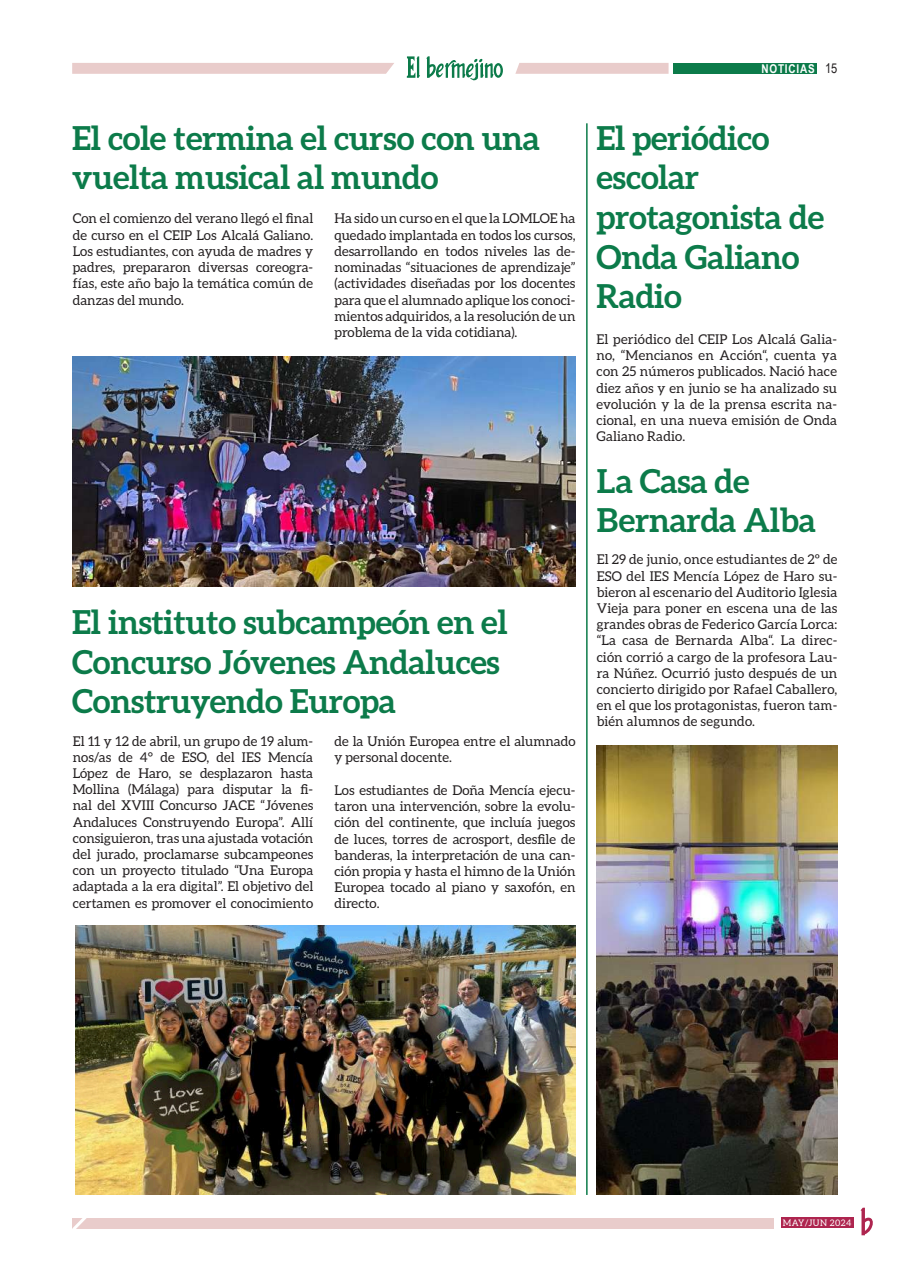
<style>
.page{position:relative;width:910px;height:1280px;background:#fff}
.page>*{position:absolute;margin:0;border:0;box-sizing:border-box;transform-origin:0 0}
.t1{font:700 33px/39.6px "Aleo";letter-spacing:-.01em;color:#0c7b4a}
.t2{font:13.5px/16.2px "Aleo";color:#231f20;text-align:justify}
.t3{font:13.5px "Arial Narrow";color:#231f20}
.t4{font:700 12.15px "Arial Narrow";letter-spacing:.07em;color:#fff}
.t5{font:9px "Aleo";letter-spacing:.05em;color:#fff}
</style>
<div class="page">
<div style="left:72px;top:1217px;width:702px;height:11px;background:#e9cccb"></div>
<svg style="left:72px;top:1217px;width:19px;height:11px"></svg>
<svg style="left:860px;top:1208px;width:13px;height:27px"></svg>
<div style="left:781px;top:1217px;width:73px;height:11px;background:#ae254f"></div>
<svg style="left:515px;top:63px;width:154px;height:11px;background:#e9cdcc"></svg>
<svg style="left:72px;top:63px;width:322px;height:11px;background:#e9cdcc"></svg>
<svg style="left:407px;top:56px;width:13px;height:22px"></svg>
<svg style="left:426px;top:56px;width:77px;height:25px"></svg>
<div style="left:674px;top:63px;width:143px;height:11px;background:#0c7b4a"></div>
<img style="left:72px;top:356px;width:503px;height:230px">
<img style="left:76px;top:925px;width:499px;height:270px">
<img style="left:597px;top:746px;width:241px;height:449px">
<hr style="left:586px;top:123px;width:2px;height:1072px;background:#0c7b4a">
<h1 class="t1" style="left:72px;top:118px;width:469px">El cole termina el curso con una vuelta musical al mundo</h1>
<p class="t2" style="left:73px;top:210px;width:242px">Con el comienzo del verano llegó el final de curso en el CEIP Los Alcalá Galiano.<br>Los estudiantes, con ayuda de madres y padres, prepararon diversas coreogra&shy;fías, este año bajo la temática común de danzas del mundo.</p>
<p class="t2" style="left:334px;top:210px;width:242px">Ha sido un curso en el que la LOMLOE ha quedado implantada en todos los cursos, desarrollando en todos niveles las de&shy;nominadas “situaciones de aprendizaje” (actividades diseñadas por los docentes para que el alumnado aplique los conoci&shy;mientos adquiridos, a la resolución de un problema de la vida cotidiana).</p>
<h1 class="t1" style="left:72px;top:602px;width:437px">El instituto subcampeón en el<br>Concurso Jóvenes Andaluces<br>Construyendo Europa</h1>
<p class="t2" style="left:73px;top:732px;width:242px">El 11 y 12 de abril, un grupo de 19 alum&shy;nos/as de 4° de ESO, del IES Mencía López de Haro, se desplazaron hasta Mollina (Málaga) para disputar la fi&shy;nal del XVIII Concurso JACE “Jóvenes Andaluces Construyendo Europa”. Allí consiguieron, tras una ajustada votación del jurado, proclamarse subcampeones con un proyecto titulado “Una Europa adaptada a la era digital”. El objetivo del certamen es promover el conocimiento</p>
<p class="t2" style="left:334px;top:732px;width:242px">de la Unión Europea entre el alumnado y personal docente.</p>
<p class="t2" style="left:334px;top:782px;width:242px">Los estudiantes de Doña Mencía ejecu&shy;taron una intervención, sobre la evolu&shy;ción del continente, que incluía juegos de luces, torres de acrosport, desfile de banderas, la interpretación de una can&shy;ción propia y hasta el himno de la Unión Europea tocado al piano y saxofón, en directo.</p>
<p class="t4" style="left:761px;top:59px;width:55px">NOTICIAS</p>
<p class="t3" style="left:825px;top:58px;width:14px">15</p>
<h1 class="t1" style="left:597px;top:118px;width:229px">El periódico escolar protagonista de<br>Onda Galiano<br>Radio</h1>
<p class="t2" style="left:596px;top:331px;width:242px">El periódico del CEIP Los Alcalá Galia&shy;no, “Mencianos en Acción“, cuenta ya con 25 números publicados. Nació hace diez años y en junio se ha analizado su evolución y la de la prensa escrita na&shy;cional, en una nueva emisión de Onda Galiano Radio.</p>
<h1 class="t1" style="left:597px;top:460px;width:220px">La Casa de<br>Bernarda Alba</h1>
<p class="t2" style="left:597px;top:551px;width:242px">El 29 de junio, once estudiantes de 2º de ESO del IES Mencía López de Haro su&shy;bieron al escenario del Auditorio Iglesia Vieja para poner en escena una de las grandes obras de Federico García Lorca: “La casa de Bernarda Alba“. La direc&shy;ción corrió a cargo de la profesora Lau&shy;ra Núñez. Ocurrió justo después de un concierto dirigido por Rafael Caballero, en el que los protagonistas, fueron tam&shy;bién alumnos de segundo.</p>
<p class="t5" style="left:783px;top:1218px;width:70px">MAY/JUN 2024</p>
</div>
